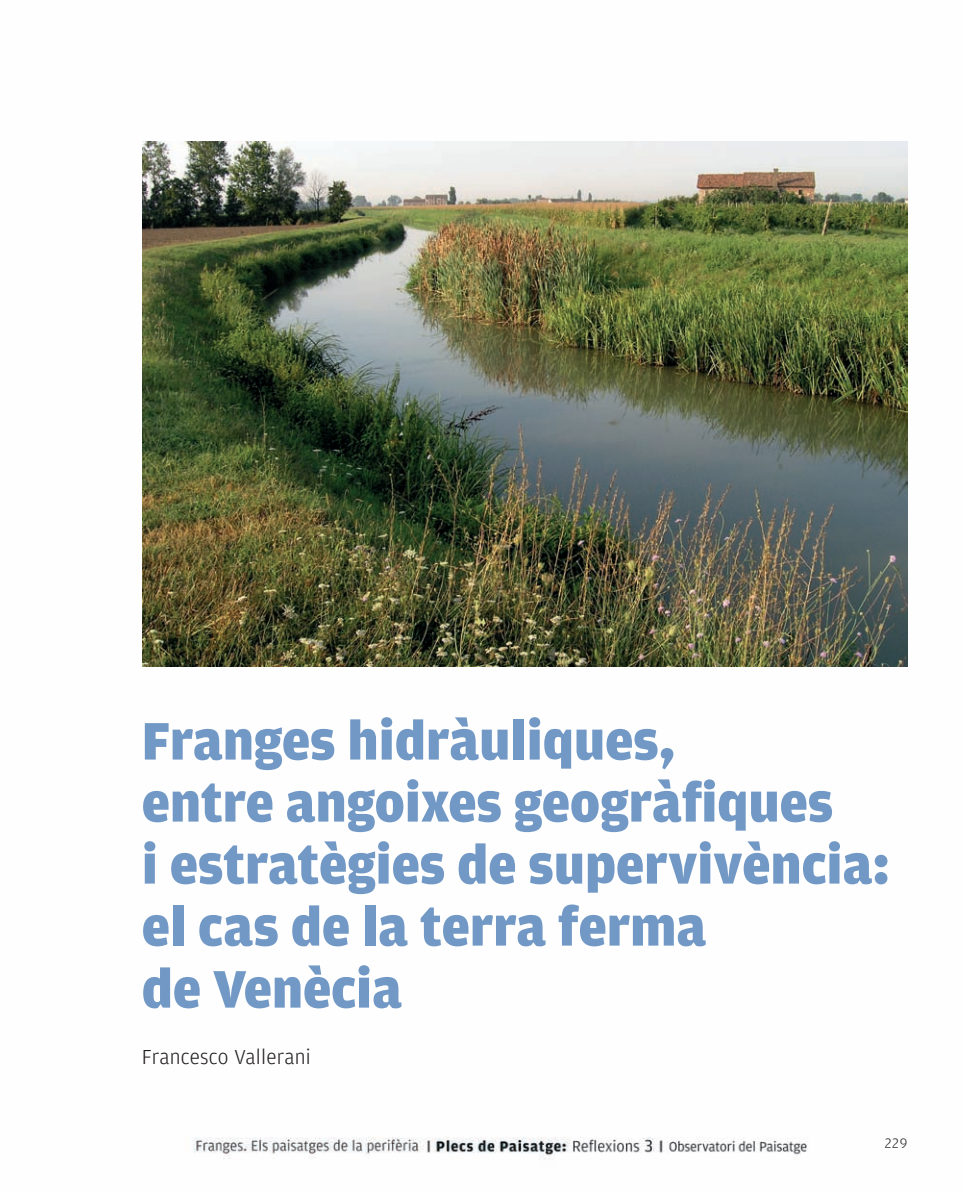
<style>
.page{position:relative;width:964px;height:1191px;background:#fff}
.page>*{position:absolute;margin:0;border:0;box-sizing:border-box;transform-origin:0 0}
.t1{font:900 56px/62px "Amplitude";color:#7299c6}
.t2{font:300 21.6px "Amplitude";letter-spacing:.01em;color:#231f20}
.t3{font:300 14.4px "Amplitude";color:#231f20}
</style>
<div class="page">
<img style="left:142px;top:141px;width:766px;height:1019px">
<img style="left:142px;top:142px;width:765px;height:524px">
<p class="t1" style="left:142px;top:710px;width:749px">Franges hidràuliques,<br>entre angoixes geogràfiques<br>i estratègies de supervivència: el cas de la terra ferma<br>de Venècia</p>
<p class="t2" style="left:142px;top:1045px;width:170px">Francesco Vallerani</p>
<p class="t3" style="left:885px;top:1135px;width:24px">229</p>
</div>
